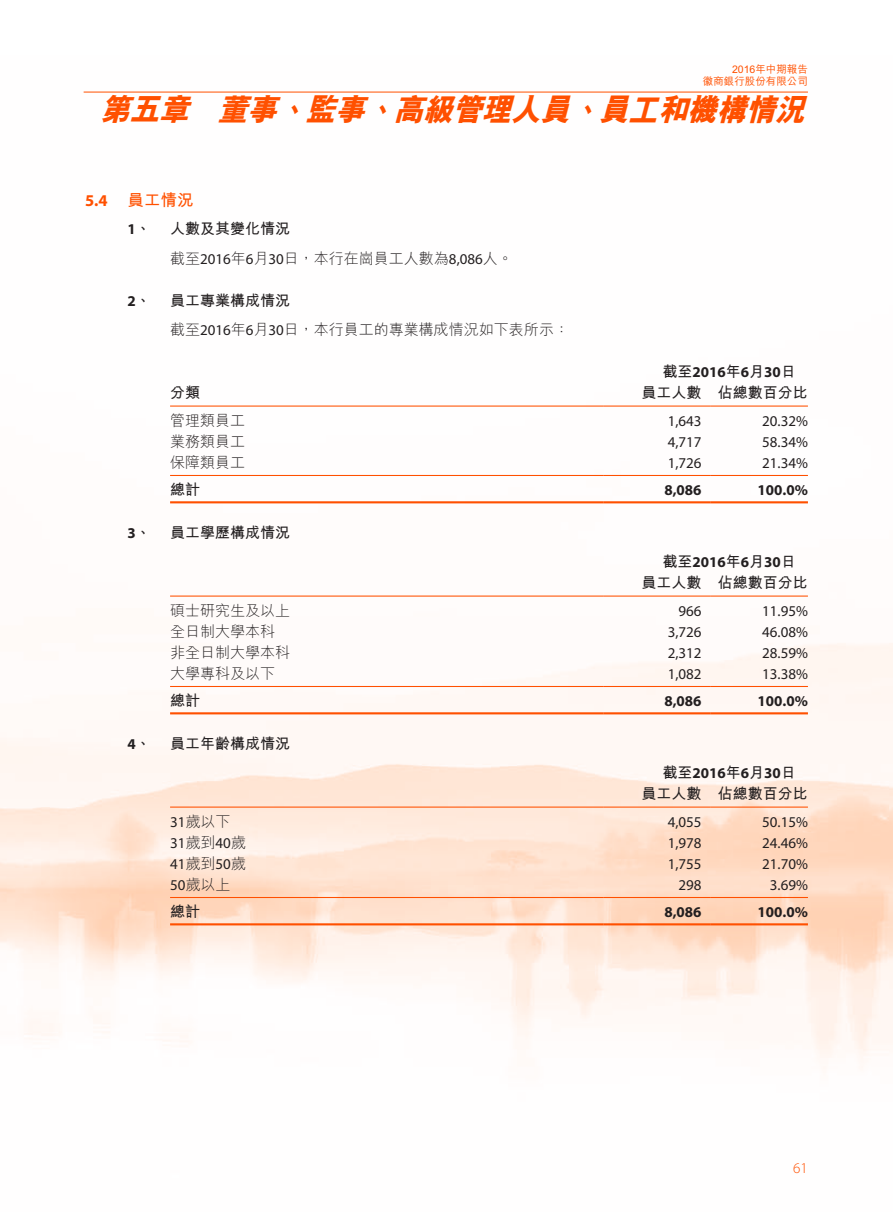
<style>
.page{position:relative;width:893px;height:1212px;background:#fff}
.page>*{position:absolute;margin:0;border:0;box-sizing:border-box;transform-origin:0 0}
.t1{font:italic 800 31.5px "M Hei HK";color:#ff5000;scale:.95 1}
.t2{font:700 16.5px "M Hei HK";color:#ff5000}
.t3{font:300 15px/29.5px "M Hei HK";color:#231f20}
.t4{font:15px "Myriad Pro";color:#231f20}
.t5{font:700 15px "Myriad Pro";color:#231f20}
.t6{font:700 15px "M Hei HK";color:#231f20}
.t7{font:300 15px "Myriad Pro";color:#ff5000}
.t8{font:500 10.5px "M Hei HK";color:#ff5000}
.s1{font-family:"Myriad Pro"}
.s2{font-family:"M Hei HK"}
.s3{font-weight:700}
.s4{font-family:"Myriad Pro";font-weight:400}
.s5{font-family:"M Hei HK";font-weight:300}
</style>
<div class="page">
<img style="left:0;top:91px;width:893px;height:978px">
<hr style="left:84px;top:92px;width:724px;height:1px;background:#ff5000">
<hr style="left:170px;top:405px;width:434px;height:2px;background:#ff5000">
<hr style="left:604px;top:405px;width:106px;height:2px;background:#ff5000">
<hr style="left:710px;top:405px;width:98px;height:2px;background:#ff5000">
<hr style="left:170px;top:475px;width:434px;height:1px;background:#ff5000">
<hr style="left:604px;top:475px;width:106px;height:1px;background:#ff5000">
<hr style="left:710px;top:475px;width:98px;height:1px;background:#ff5000">
<hr style="left:170px;top:501px;width:434px;height:2px;background:#ff5000">
<hr style="left:604px;top:501px;width:106px;height:2px;background:#ff5000">
<hr style="left:710px;top:501px;width:98px;height:2px;background:#ff5000">
<hr style="left:170px;top:595px;width:434px;height:2px;background:#ff5000">
<hr style="left:604px;top:595px;width:106px;height:2px;background:#ff5000">
<hr style="left:710px;top:595px;width:98px;height:2px;background:#ff5000">
<hr style="left:170px;top:686px;width:434px;height:1px;background:#ff5000">
<hr style="left:604px;top:686px;width:106px;height:1px;background:#ff5000">
<hr style="left:710px;top:686px;width:98px;height:1px;background:#ff5000">
<hr style="left:170px;top:712px;width:434px;height:2px;background:#ff5000">
<hr style="left:604px;top:712px;width:106px;height:2px;background:#ff5000">
<hr style="left:710px;top:712px;width:98px;height:2px;background:#ff5000">
<hr style="left:170px;top:806px;width:434px;height:2px;background:#ff5000">
<hr style="left:604px;top:806px;width:106px;height:2px;background:#ff5000">
<hr style="left:710px;top:806px;width:98px;height:2px;background:#ff5000">
<hr style="left:170px;top:897px;width:434px;height:1px;background:#ff5000">
<hr style="left:604px;top:897px;width:106px;height:1px;background:#ff5000">
<hr style="left:710px;top:897px;width:98px;height:1px;background:#ff5000">
<hr style="left:170px;top:923px;width:434px;height:2px;background:#ff5000">
<hr style="left:604px;top:923px;width:106px;height:2px;background:#ff5000">
<hr style="left:710px;top:923px;width:98px;height:2px;background:#ff5000">
<p class="t8" style="left:732px;top:62px;width:77px">2016年中期報告</p>
<p class="t8" style="left:703px;top:74px;width:106px">徽商銀行股份有限公司</p>
<h1 class="t1" style="left:100px;top:89px;width:755px">第五章 董事、監事、高級管理人員、員工和機構情況</h1>
<p class="t2" style="left:85px;top:188px;width:110px"><span class="s1">5.4</span> 員工情況</p>
<p class="t5" style="left:128px;top:219px;width:25px">1<span class="s2">、</span></p>
<p class="t3" style="left:170px;top:213px;width:344px"><span class="s3">人數及其變化情況<br></span>截至<span class="s4">2016</span>年<span class="s4">6</span>月<span class="s4">30</span>日，本行在崗員工人數為<span class="s4">8,086</span>人。</p>
<p class="t5" style="left:128px;top:291px;width:25px">2<span class="s2">、</span></p>
<p class="t3" style="left:170px;top:285px;width:400px"><span class="s3">員工專業構成情況<br></span>截至<span class="s4">2016</span>年<span class="s4">6</span>月<span class="s4">30</span>日，本行員工的專業構成情況如下表所示：</p>
<p class="t5" style="left:663px;top:362px;width:135px"><span class="s2">截至</span>2016<span class="s2">年</span>6<span class="s2">月</span>30<span class="s2">日</span></p>
<p class="t6" style="left:170px;top:382px;width:31px">分類</p>
<p class="t6" style="left:642px;top:382px;width:168px">員工人數 佔總數百分比</p>
<p class="t3" style="left:170px;top:405px;width:76px">管理類員工</p>
<p class="t4" style="left:668px;top:411px;width:35px">1,643</p>
<p class="t4" style="left:762px;top:411px;width:47px">20.32%</p>
<p class="t3" style="left:170px;top:426px;width:76px">業務類員工</p>
<p class="t4" style="left:668px;top:432px;width:35px">4,717</p>
<p class="t4" style="left:762px;top:432px;width:47px">58.34%</p>
<p class="t3" style="left:170px;top:447px;width:76px">保障類員工</p>
<p class="t4" style="left:668px;top:453px;width:35px">1,726</p>
<p class="t4" style="left:762px;top:453px;width:47px">21.34%</p>
<p class="t6" style="left:170px;top:479px;width:31px">總計</p>
<p class="t5" style="left:664px;top:480px;width:39px">8,086</p>
<p class="t5" style="left:757px;top:480px;width:52px">100.0%</p>
<p class="t5" style="left:128px;top:523px;width:25px">3<span class="s2">、</span></p>
<p class="t6" style="left:170px;top:521px;width:121px">員工學歷構成情況</p>
<p class="t5" style="left:663px;top:552px;width:135px"><span class="s2">截至</span>2016<span class="s2">年</span>6<span class="s2">月</span>30<span class="s2">日</span></p>
<p class="t6" style="left:642px;top:572px;width:168px">員工人數 佔總數百分比</p>
<p class="t3" style="left:170px;top:595px;width:121px">碩士研究生及以上</p>
<p class="t4" style="left:678px;top:601px;width:25px">966</p>
<p class="t4" style="left:762px;top:601px;width:47px">11.95%</p>
<p class="t3" style="left:170px;top:616px;width:106px">全日制大學本科</p>
<p class="t4" style="left:668px;top:622px;width:35px">3,726</p>
<p class="t4" style="left:762px;top:622px;width:47px">46.08%</p>
<p class="t3" style="left:170px;top:637px;width:121px">非全日制大學本科</p>
<p class="t4" style="left:668px;top:643px;width:35px">2,312</p>
<p class="t4" style="left:762px;top:643px;width:47px">28.59%</p>
<p class="t3" style="left:170px;top:658px;width:106px">大學專科及以下</p>
<p class="t4" style="left:668px;top:664px;width:35px">1,082</p>
<p class="t4" style="left:762px;top:664px;width:47px">13.38%</p>
<p class="t6" style="left:170px;top:690px;width:31px">總計</p>
<p class="t5" style="left:664px;top:691px;width:39px">8,086</p>
<p class="t5" style="left:757px;top:691px;width:52px">100.0%</p>
<p class="t5" style="left:128px;top:734px;width:25px">4<span class="s2">、</span></p>
<p class="t6" style="left:170px;top:732px;width:121px">員工年齡構成情況</p>
<p class="t5" style="left:663px;top:763px;width:135px"><span class="s2">截至</span>2016<span class="s2">年</span>6<span class="s2">月</span>30<span class="s2">日</span></p>
<p class="t6" style="left:642px;top:783px;width:168px">員工人數 佔總數百分比</p>
<p class="t3" style="left:170px;top:806px;width:62px"><span class="s4">31</span>歲以下</p>
<p class="t4" style="left:668px;top:812px;width:35px">4,055</p>
<p class="t4" style="left:762px;top:812px;width:47px">50.15%</p>
<p class="t4" style="left:170px;top:833px;width:77px">31<span class="s5">歲到</span>40<span class="s5">歲</span></p>
<p class="t4" style="left:668px;top:833px;width:35px">1,978</p>
<p class="t4" style="left:762px;top:833px;width:47px">24.46%</p>
<p class="t4" style="left:170px;top:854px;width:77px">41<span class="s5">歲到</span>50<span class="s5">歲</span></p>
<p class="t4" style="left:668px;top:854px;width:35px">1,755</p>
<p class="t4" style="left:762px;top:854px;width:47px">21.70%</p>
<p class="t3" style="left:170px;top:869px;width:62px"><span class="s4">50</span>歲以上</p>
<p class="t4" style="left:678px;top:875px;width:25px">298</p>
<p class="t4" style="left:770px;top:875px;width:40px">3.69%</p>
<p class="t6" style="left:170px;top:901px;width:31px">總計</p>
<p class="t5" style="left:664px;top:902px;width:39px">8,086</p>
<p class="t5" style="left:757px;top:902px;width:52px">100.0%</p>
<p class="t7" style="left:793px;top:1159px;width:16px">61</p>
</div>
